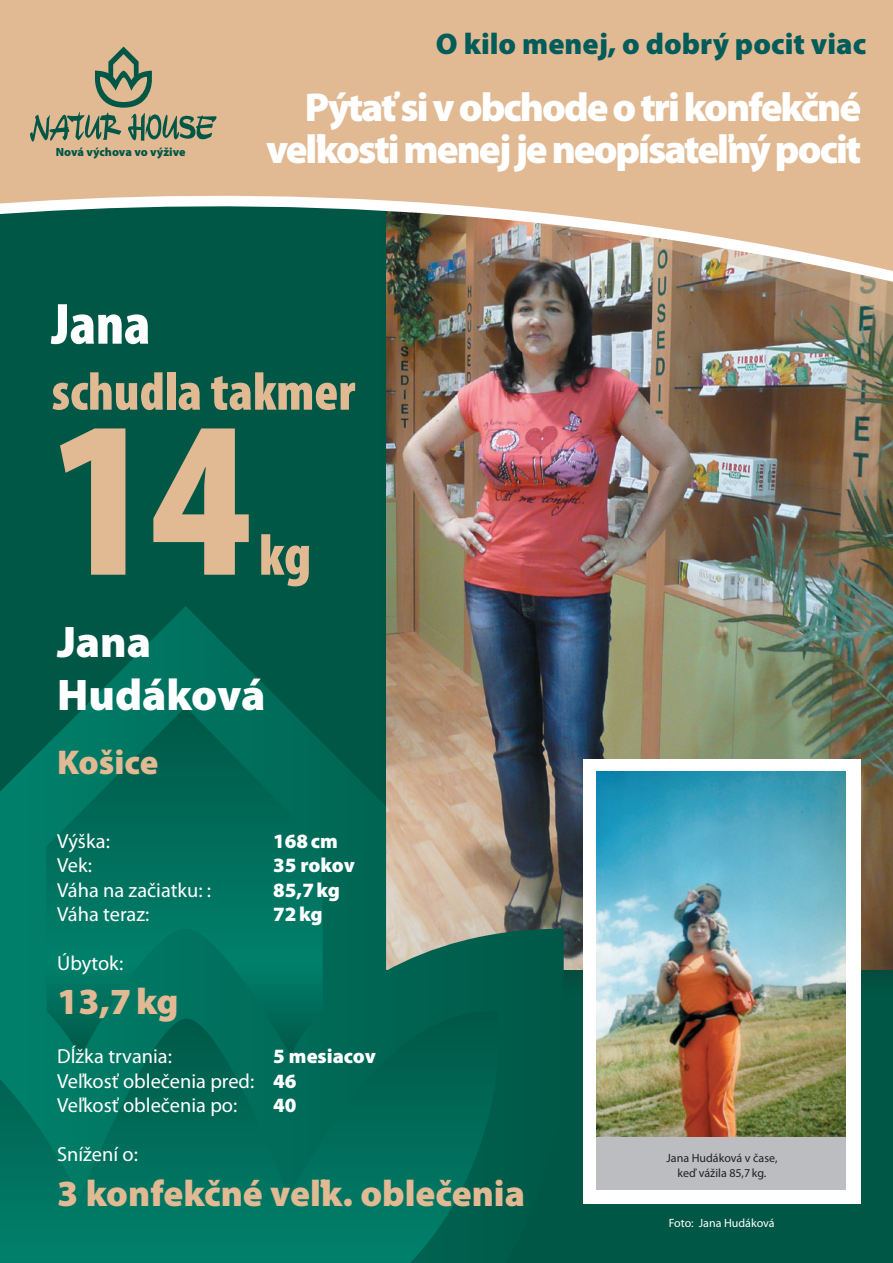
<style>
.page{position:relative;width:893px;height:1263px;background:#005746}
.page>*{position:absolute;margin:0;border:0;box-sizing:border-box;transform-origin:0 0}
.t1{font:900 condensed 225px "Myriad Pro";color:#e1ba94}
.t2{font:900 condensed 58.5px "Myriad Pro";color:#fff}
.t3{font:900 condensed 58.5px "Myriad Pro";color:#e1ba94}
.t4{font:900 condensed 54px "Myriad Pro";color:#e1ba94}
.t5{font:900 44.4px/53.4px "Myriad Pro";color:#fff}
.t6{font:900 40.5px "Myriad Pro";letter-spacing:-.05em;color:#fff}
.t7{font:900 37.05px "Myriad Pro";color:#e1ba94}
.t8{font:900 34.5px "Myriad Pro";color:#e1ba94}
.t9{font:900 30px "Myriad Pro";color:#025c59}
.t10{font:20.4px/24.5px "Myriad Pro";color:#fff}
.t11{font:900 20.4px "Myriad Pro";color:#fff}
.t12{font:12px/14.4px "Myriad Pro";color:#231f20;text-align:center}
.t13{font:12px "Myriad Pro";color:#fff}
.t14{font:900 11.85px "Myriad Pro";letter-spacing:-.005em;color:#005746}
.s1{font-weight:900}
</style>
<div class="page">
<img style="left:387px;top:517px;width:506px;height:453px">
<svg style="left:0;top:606px;width:565px;height:405px"></svg>
<svg style="left:0;top:1011px;width:496px;height:252px"></svg>
<svg style="left:46px;top:707px;width:277px;height:349px"></svg>
<div style="left:583px;top:759px;width:277px;height:444px;background:#fff"></div>
<img style="left:596px;top:772px;width:250px;height:365px">
<div style="left:596px;top:1137px;width:250px;height:52px;background:#bcbdc0"></div>
<img style="left:0;top:0;width:893px;height:517px">
<svg style="left:30px;top:47px;width:187px;height:95px;background:#b9a886"></svg>
<p class="t14" style="left:56px;top:144px;width:131px">Nová výchova vo výžive</p>
<h3 class="t9" style="left:436px;top:24px;width:432px">O kilo menej, o dobrý pocit viac</h3>
<h3 class="t6" style="left:305px;top:80px;width:558px">Pýtať si v obchode o tri konfekčné</h3>
<h3 class="t6" style="left:266px;top:122px;width:597px">veľkosti menej je neopísateľný pocit</h3>
<h2 class="t2" style="left:52px;top:292px;width:100px">Jana</h2>
<h3 class="t4" style="left:52px;top:362px;width:305px">schudla takmer</h3>
<h1 class="t1" style="left:52px;top:374px;width:201px">14</h1>
<h2 class="t3" style="left:259px;top:523px;width:54px">kg</h2>
<h3 class="t5" style="left:57px;top:613px;width:210px">Jana<br>Hudáková</h3>
<h3 class="t8" style="left:57px;top:739px;width:103px">Košice</h3>
<p class="t10" style="left:57px;top:828px;width:54px">Výška:</p>
<p class="t11" style="left:273px;top:827px;width:66px">168cm</p>
<p class="t10" style="left:57px;top:853px;width:36px">Vek:</p>
<p class="t11" style="left:273px;top:851px;width:83px">35 rokov</p>
<p class="t10" style="left:57px;top:877px;width:155px">Váha na začiatku: :</p>
<p class="t11" style="left:273px;top:876px;width:68px">85,7kg</p>
<p class="t10" style="left:57px;top:901px;width:94px">Váha teraz:</p>
<p class="t11" style="left:273px;top:900px;width:51px">72kg</p>
<p class="t10" style="left:57px;top:950px;width:68px">Úbytok:</p>
<h3 class="t7" style="left:57px;top:977px;width:123px">13,7kg</h3>
<p class="t10" style="left:57px;top:1044px;width:116px">Dĺžka trvania:</p>
<p class="t10" style="left:57px;top:1044px;width:320px;text-indent:216px"><span class="s1">5 mesiacov<br></span>Veľkosť oblečenia pred: <span class="s1">46<br></span>Veľkosť oblečenia po:</p>
<p class="t11" style="left:273px;top:1092px;width:25px">40</p>
<p class="t10" style="left:57px;top:1142px;width:82px">Snížení o:</p>
<h3 class="t7" style="left:57px;top:1168px;width:469px">3 konfekčné veľk. oblečenia</h3>
<p class="t12" style="left:666px;top:1151px;width:112px">Jana Hudáková v čase, keď vážila 85,7kg.</p>
<p class="t13" style="left:669px;top:1216px;width:107px">Foto: Jana Hudáková</p>
</div>
